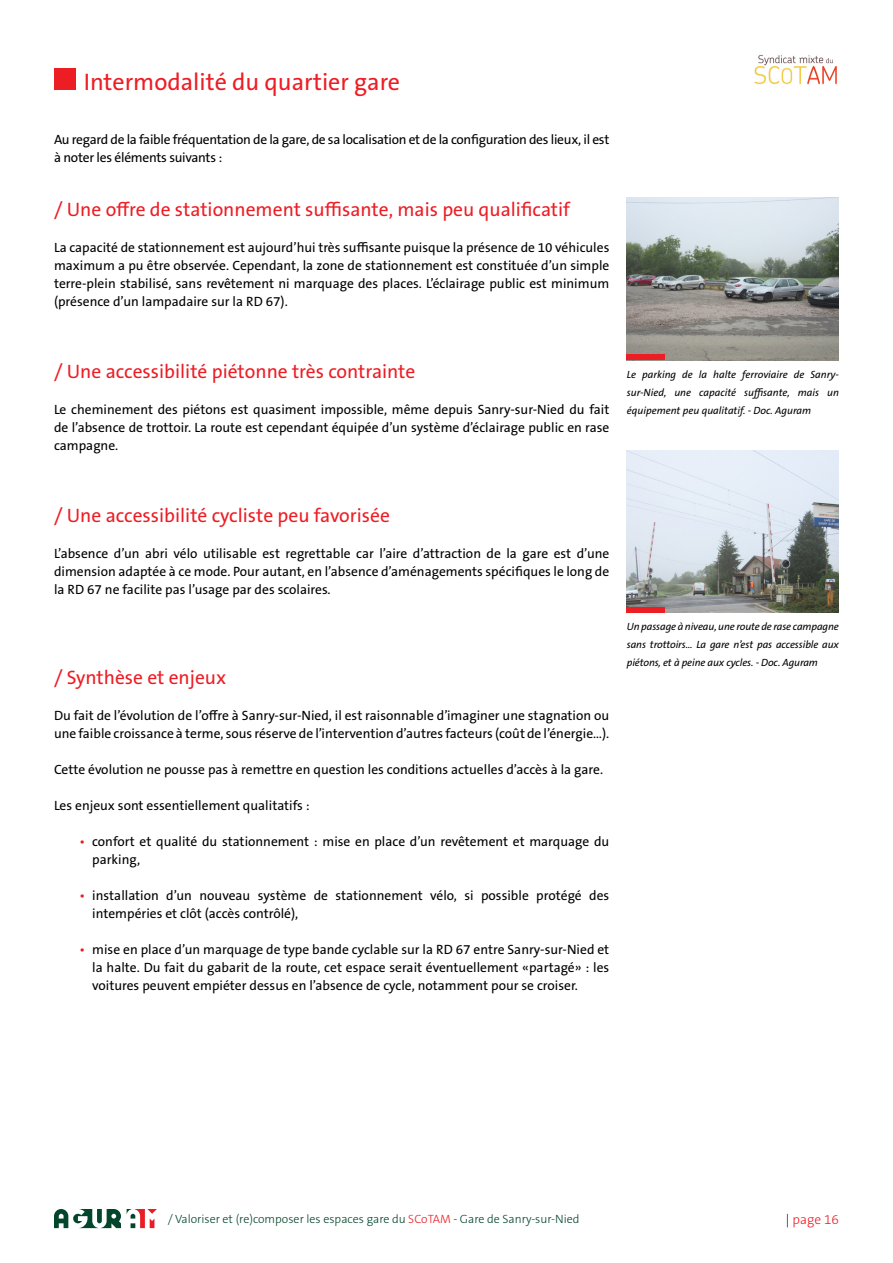
<style>
.page{position:relative;width:893px;height:1263px;background:#fff}
.page>*{position:absolute;margin:0;border:0;box-sizing:border-box;transform-origin:0 0}
.t1{font:24px "The Sans B W5 Plain";color:#ed1d24}
.t2{font:19.5px "The Sans B W5 Plain";color:#ed1d24}
.t3{font:13.5px/18px "The Sans B W5 Plain";color:#000;text-align:justify}
.t4{font:13.5px/18px "The Sans B W5 Plain";letter-spacing:-.02em;color:#000}
.t5{font:300 13.5px "The Sans B W3";color:#ed1d24}
.t6{font:300 12px "The Sans B W3";color:#04462b}
.t7{font:italic 10.5px/18px "The Sans B W5 Plain";letter-spacing:-.01em;color:#000;text-align:justify}
.s1{color:#ed1d24}
.s2{color:#000}
</style>
<div class="page">
<svg style="left:54px;top:1209px;width:103px;height:19px"></svg>
<img style="left:754px;top:55px;width:83px;height:30px">
<div style="left:54px;top:69px;width:21px;height:21px;background:#ed1d24"></div>
<img style="left:627px;top:198px;width:212px;height:162px">
<div style="left:627px;top:354px;width:38px;height:6px;background:#ed1d24"></div>
<img style="left:627px;top:450px;width:212px;height:162px">
<div style="left:627px;top:607px;width:38px;height:5px;background:#ed1d24"></div>
<h1 class="t1" style="left:84px;top:66px;width:318px">Intermodalité du quartier gare</h1>
<p class="t4" style="left:54px;top:131px;width:557px">Au regard de la faible fréquentation de la gare, de sa localisation et de la configuration des lieux, il est à noter les éléments suivants :</p>
<h2 class="t2" style="left:54px;top:197px;width:518px">/ Une offre de stationnement suffisante, mais peu qualificatif</h2>
<p class="t3" style="left:54px;top:239px;width:557px">La capacité de stationnement est aujourd’hui très suffisante puisque la présence de 10 véhicules maximum a pu être observée. Cependant, la zone de stationnement est constituée d’un simple terre-plein stabilisé, sans revêtement ni marquage des places. L’éclairage public est minimum (présence d’un lampadaire sur la RD 67).</p>
<h2 class="t2" style="left:54px;top:359px;width:363px">/ Une accessibilité piétonne très contrainte</h2>
<p class="t3" style="left:54px;top:401px;width:557px">Le cheminement des piétons est quasiment impossible, même depuis Sanry-sur-Nied du fait de l’absence de trottoir. La route est cependant équipée d’un système d’éclairage public en rase campagne.</p>
<p class="t7" style="left:627px;top:366px;width:214px">Le parking de la halte ferroviaire de Sanry&shy;sur-Nied, une capacité suffisante, mais un équipement peu qualitatif. - Doc. Aguram</p>
<h2 class="t2" style="left:54px;top:503px;width:337px">/ Une accessibilité cycliste peu favorisée</h2>
<p class="t3" style="left:54px;top:545px;width:557px">L’absence d’un abri vélo utilisable est regrettable car l’aire d’attraction de la gare est d’une dimension adaptée à ce mode. Pour autant, en l’absence d’aménagements spécifiques le long de la RD 67 ne facilite pas l’usage par des scolaires.</p>
<h2 class="t2" style="left:54px;top:665px;width:174px">/ Synthèse et enjeux</h2>
<p class="t3" style="left:54px;top:707px;width:557px">Du fait de l’évolution de l’offre à Sanry-sur-Nied, il est raisonnable d’imaginer une stagnation ou une faible croissance à terme, sous réserve de l’intervention d’autres facteurs (coût de l’énergie…).</p>
<p class="t3" style="left:54px;top:761px;width:551px">Cette évolution ne pousse pas à remettre en question les conditions actuelles d’accès à la gare.</p>
<p class="t3" style="left:54px;top:797px;width:257px">Les enjeux sont essentiellement qualitatifs :</p>
<p class="t3" style="left:92px;top:833px;width:519px;text-indent:-13px"><span class="s1">•</span> confort et qualité du stationnement : mise en place d’un revêtement et marquage du parking,</p>
<p class="t3" style="left:92px;top:887px;width:519px;text-indent:-13px"><span class="s1">•</span> installation d’un nouveau système de stationnement vélo, si possible protégé des intempéries et clôt (accès contrôlé),</p>
<p class="t3" style="left:92px;top:941px;width:519px;text-indent:-13px"><span class="s1">•</span> mise en place d’un marquage de type bande cyclable sur la RD 67 entre Sanry-sur-Nied et la halte. Du fait du gabarit de la route, cet espace serait éventuellement «partagé» : les voitures peuvent empiéter dessus en l’absence de cycle, notamment pour se croiser.</p>
<p class="t7" style="left:627px;top:618px;width:214px">Un passage à niveau, une route de rase campagne sans trottoirs… La gare n’est pas accessible aux piétons, et à peine aux cycles. - Doc. Aguram</p>
<p class="t6" style="left:168px;top:1211px;width:413px">/ Valoriser et (re)composer les espaces gare du <span class="s1">SCoTAM</span> - Gare de Sanry-sur-Nied</p>
<p class="t5" style="left:786px;top:1210px;width:55px"><span class="s2">|</span> page 16</p>
</div>
